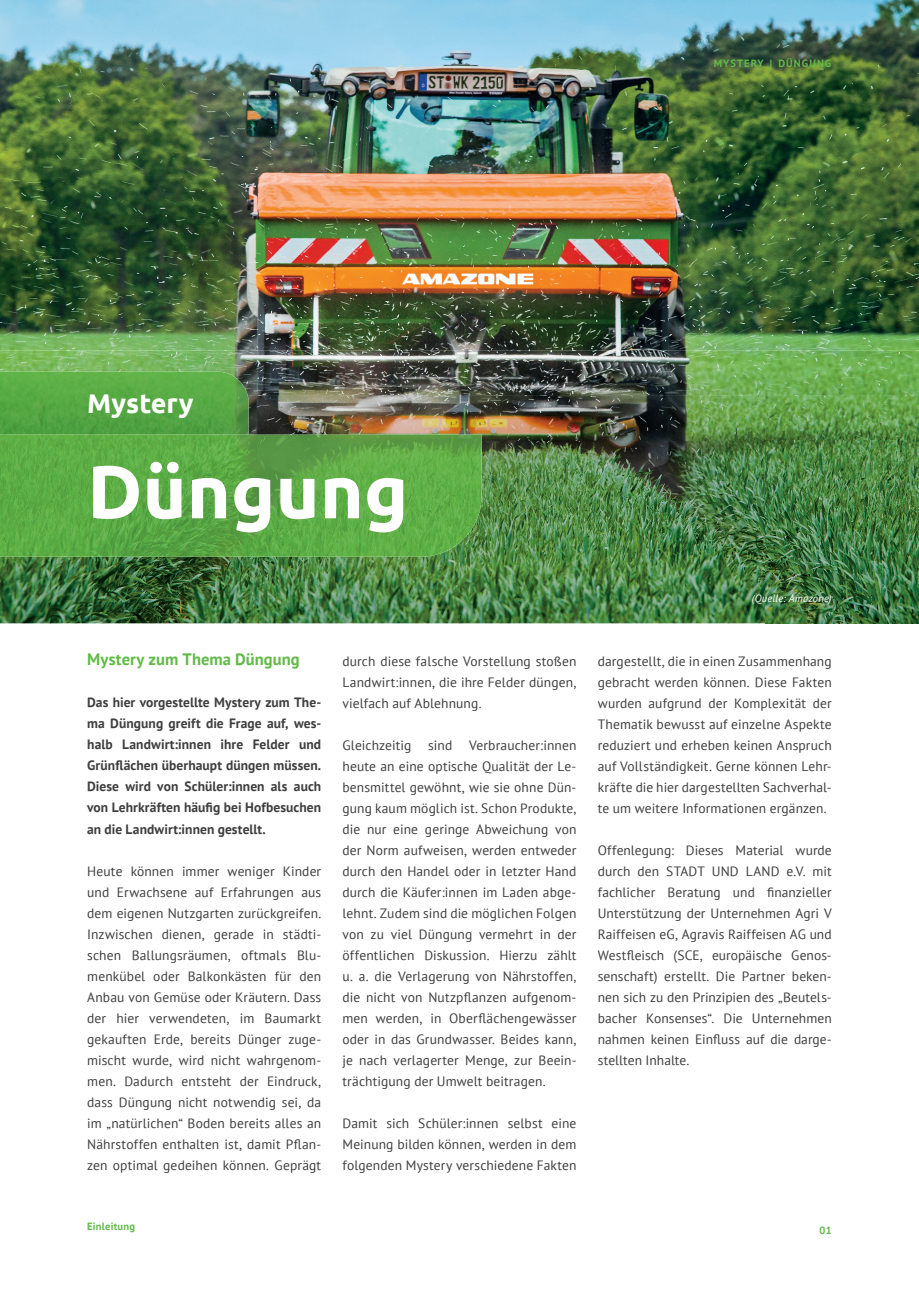
<style>
.page{position:relative;width:919px;height:1289px;background:#fff}
.page>*{position:absolute;margin:0;border:0;box-sizing:border-box;transform-origin:0 0}
.t1{font:700 75px "Ubuntu";color:#fff}
.t2{font:700 27px "Ubuntu";color:#fff}
.t3{font:700 16.5px "PT Sans";letter-spacing:.005em;color:#60bb46}
.t4{font:13.5px/21px "PT Sans";letter-spacing:.01em;color:#3e3e3f;text-align:justify}
.t5{font:700 13.5px/21px "PT Sans";letter-spacing:.005em;color:#3e3e3f;text-align:justify}
.t6{font:italic 10.5px "PT Sans";letter-spacing:.02em;color:#fff}
.t7{font:700 10.5px "PT Sans";letter-spacing:.1em;color:#60bb46}
.t8{font:700 10.5px "PT Sans";letter-spacing:.02em;color:#60bb46}
.t9{font:700 10.5px "PT Sans";letter-spacing:.07em;color:#60bb46}
</style>
<div class="page">
<img style="left:0;top:0;width:918px;height:350px">
<img style="left:0;top:623px;width:918px;height:1px">
<img style="left:0;top:350px;width:918px;height:45px">
<img style="left:0;top:556px;width:51px;height:67px">
<img style="left:249px;top:395px;width:669px;height:46px">
<img style="left:460px;top:441px;width:458px;height:182px">
<img style="left:51px;top:556px;width:409px;height:67px">
<img style="left:0;top:371px;width:249px;height:63px">
<img style="left:0;top:434px;width:481px;height:122px">
<p class="t7" style="left:713px;top:56px;width:119px">MYSTERY | DÜNGUNG</p>
<h2 class="t2" style="left:87px;top:387px;width:108px">Mystery</h2>
<h1 class="t1" style="left:87px;top:446px;width:323px">Düngung</h1>
<p class="t3" style="left:87px;top:648px;width:214px">Mystery zum Thema Düngung</p>
<p class="t5" style="left:87px;top:692px;width:235px">Das hier vorgestellte Mystery zum The&shy;ma Düngung greift die Frage auf, wes&shy;halb Landwirt:innen ihre Felder und Grünflächen überhaupt düngen müssen.<br>Diese wird von Schüler:innen als auch von Lehrkräften häufig bei Hofbesuchen an die Landwirt:innen gestellt.</p>
<p class="t4" style="left:87px;top:860px;width:235px">Heute können immer weniger Kinder und Erwachsene auf Erfahrungen aus dem eigenen Nutzgarten zurückgreifen.<br>Inzwischen dienen, gerade in städti&shy;schen Ballungsräumen, oftmals Blu&shy;menkübel oder Balkonkästen für den Anbau von Gemüse oder Kräutern. Dass der hier verwendeten, im Baumarkt gekauften Erde, bereits Dünger zuge&shy;mischt wurde, wird nicht wahrgenom&shy;men. Dadurch entsteht der Eindruck, dass Düngung nicht notwendig sei, da im „natürlichen“ Boden bereits alles an Nährstoffen enthalten ist, damit Pflan&shy;zen optimal gedeihen können. Geprägt</p>
<p class="t8" style="left:87px;top:1219px;width:49px">Einleitung</p>
<p class="t4" style="left:342px;top:650px;width:235px">durch diese falsche Vorstellung stoßen Landwirt:innen, die ihre Felder düngen, vielfach auf Ablehnung.</p>
<p class="t4" style="left:342px;top:734px;width:235px">Gleichzeitig sind Verbraucher:innen heute an eine optische Qualität der Le&shy;bensmittel gewöhnt, wie sie ohne Dün&shy;gung kaum möglich ist. Schon Produkte, die nur eine geringe Abweichung von der Norm aufweisen, werden entweder durch den Handel oder in letzter Hand durch die Käufer:innen im Laden abge&shy;lehnt. Zudem sind die möglichen Folgen von zu viel Düngung vermehrt in der öffentlichen Diskussion. Hierzu zählt u. a. die Verlagerung von Nährstoffen, die nicht von Nutzpflanzen aufgenom&shy;men werden, in Oberflächengewässer oder in das Grundwasser. Beides kann, je nach verlagerter Menge, zur Beein&shy;trächtigung der Umwelt beitragen.</p>
<p class="t4" style="left:342px;top:1112px;width:235px">Damit sich Schüler:innen selbst eine Meinung bilden können, werden in dem folgenden Mystery verschiedene Fakten</p>
<p class="t6" style="left:751px;top:592px;width:81px">(Quelle: Amazone)</p>
<p class="t4" style="left:597px;top:650px;width:235px">dargestellt, die in einen Zusammenhang gebracht werden können. Diese Fakten wurden aufgrund der Komplexität der Thematik bewusst auf einzelne Aspekte reduziert und erheben keinen Anspruch auf Vollständigkeit. Gerne können Lehr&shy;kräfte die hier dargestellten Sachverhal&shy;te um weitere Informationen ergänzen.</p>
<p class="t4" style="left:597px;top:839px;width:235px">Offenlegung: Dieses Material wurde durch den STADT UND LAND e.V. mit fachlicher Beratung und finanzieller Unterstützung der Unternehmen Agri V Raiffeisen eG, Agravis Raiffeisen AG und Westfleisch (SCE, europäische Genos&shy;senschaft) erstellt. Die Partner beken&shy;nen sich zu den Prinzipien des „Beutels&shy;bacher Konsenses“. Die Unternehmen nahmen keinen Einfluss auf die darge&shy;stellten Inhalte.</p>
<p class="t9" style="left:819px;top:1222px;width:14px">01</p>
</div>
